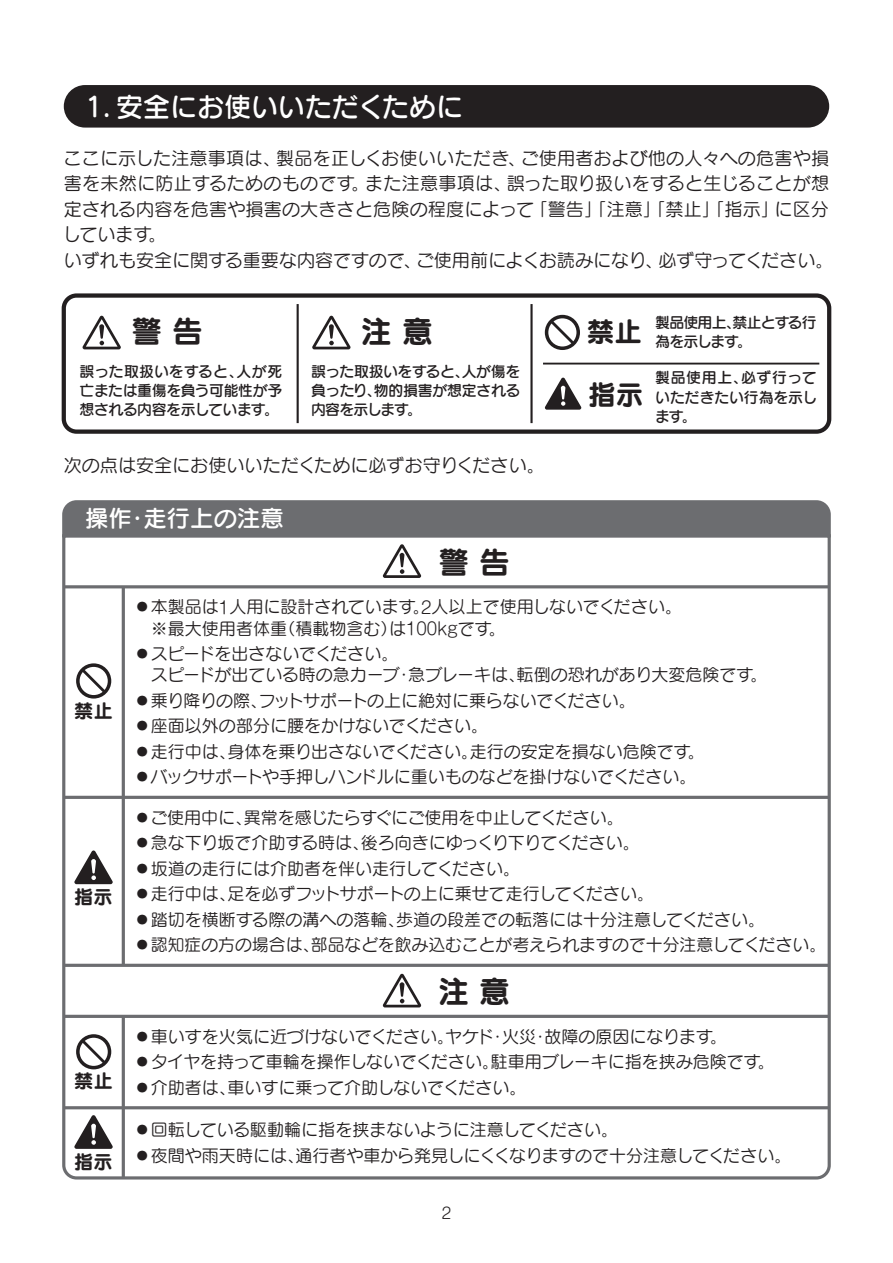
<style>
.page{position:relative;width:893px;height:1263px;background:#fff}
.page>*{position:absolute;margin:0;border:0;box-sizing:border-box;transform-origin:0 0}
.t1{font:30.9px "Seurat Pro B";color:#231f20}
.t2{font:27.6px "Seurat Pro B";color:#231f20}
.t3{font:27px "Seurat Pro DB";color:#fff}
.t4{font:23.4px "Seurat Pro DB";color:#fff}
.t5{font:19.2px "Seurat Pro B";letter-spacing:.02em;color:#231f20}
.t6{font:18px/25.5px "Seurat Pro M";color:#231f20}
.t7{font:16.95px/21.3px "Seurat Pro M";color:#231f20}
.t8{font:16.95px "Seurat Pro M";letter-spacing:-.02em;color:#231f20}
.t9{font:300 15.45px "Shin M Go Pr 6 N";color:#231f20}
.t10{font:14.85px/19.2px "Seurat Pro DB";letter-spacing:-.02em;color:#231f20;text-align:justify}
.t11{font:14.85px/19.2px "Seurat Pro DB";letter-spacing:-.05em;color:#231f20}
.s1{font-family:"Shin M Go Pr 6 N";font-weight:300}
</style>
<div class="page">
<div style="left:64px;top:85px;width:765px;height:43px;background:#231f20;border-radius:21px"></div>
<div style="left:62px;top:293px;width:769px;height:141px;border:4px solid #231f20;border-radius:13px"></div>
<hr style="left:297px;top:304px;width:2px;height:119px;background:#231f20">
<hr style="left:530px;top:304px;width:3px;height:119px;background:#231f20">
<hr style="left:543px;top:363px;width:276px;height:1px;background:#231f20">
<svg style="left:62px;top:578px;width:769px;height:602px"></svg>
<hr style="left:64px;top:1106px;width:765px;height:3px;background:#6c6d70">
<hr style="left:64px;top:1015px;width:765px;height:3px;background:#6c6d70">
<hr style="left:64px;top:964px;width:765px;height:3px;background:#6c6d70">
<hr style="left:64px;top:585px;width:765px;height:3px;background:#6c6d70">
<hr style="left:64px;top:796px;width:765px;height:3px;background:#6c6d70">
<hr style="left:122px;top:1016px;width:3px;height:162px;background:#6c6d70">
<hr style="left:122px;top:587px;width:3px;height:378px;background:#6c6d70">
<svg style="left:83px;top:316px;width:38px;height:33px"></svg>
<svg style="left:312px;top:316px;width:38px;height:33px"></svg>
<svg style="left:545px;top:378px;width:36px;height:32px"></svg>
<svg style="left:545px;top:315px;width:35px;height:35px"></svg>
<svg style="left:548px;top:318px;width:28px;height:28px"></svg>
<svg style="left:74px;top:1115px;width:39px;height:34px"></svg>
<svg style="left:74px;top:850px;width:39px;height:34px"></svg>
<svg style="left:383px;top:974px;width:38px;height:33px"></svg>
<svg style="left:62px;top:500px;width:769px;height:78px"></svg>
<svg style="left:76px;top:1034px;width:35px;height:35px"></svg>
<svg style="left:80px;top:1038px;width:28px;height:28px"></svg>
<svg style="left:76px;top:663px;width:35px;height:35px"></svg>
<svg style="left:80px;top:667px;width:28px;height:28px"></svg>
<h3 class="t3" style="left:85px;top:89px;width:379px">1．安全にお使いいただくために</h3>
<p class="t6" style="left:63px;top:144px;width:773px">ここに示した注意事項は、製品を正しくお使いいただき、ご使用者および他の人々への危害や損害を未然に防止するためのものです。また注意事項は、誤った取り扱いをすると生じることが想定される内容を危害や損害の大きさと危険の程度によって「警告」「注意」「禁止」「指示」に区分しています。<br>いずれも安全に関する重要な内容ですので、ご使用前によくお読みになり、必ず守ってください。</p>
<h1 class="t1" style="left:131px;top:310px;width:73px">警 告</h1>
<h1 class="t1" style="left:361px;top:310px;width:73px">注 意</h1>
<p class="t10" style="left:80px;top:361px;width:204px">誤った取扱いをすると、人が死亡または重傷を負う可能性が予想される内容を示しています。</p>
<p class="t10" style="left:311px;top:361px;width:211px">誤った取扱いをすると、人が傷を負ったり、物的損害が想定される内容を示します。</p>
<p class="t6" style="left:64px;top:452px;width:483px">次の点は安全にお使いいただくために必ずお守りください。</p>
<h3 class="t4" style="left:85px;top:503px;width:200px">操作・走行上の注意</h3>
<h1 class="t1" style="left:438px;top:541px;width:73px">警 告</h1>
<h2 class="t2" style="left:587px;top:312px;width:57px">禁止</h2>
<h2 class="t2" style="left:588px;top:376px;width:57px">指示</h2>
<p class="t11" style="left:655px;top:312px;width:163px">製品使用上、禁止とする行為を示します。</p>
<p class="t10" style="left:655px;top:368px;width:163px">製品使用上、必ず行っていただきたい行為を示します。</p>
<p class="t5" style="left:74px;top:697px;width:40px">禁止</p>
<p class="t5" style="left:74px;top:883px;width:40px">指示</p>
<p class="t5" style="left:74px;top:1068px;width:40px">禁止</p>
<p class="t5" style="left:74px;top:1148px;width:40px">指示</p>
<p class="t7" style="left:151px;top:596px;width:533px;text-indent:-17px">●本製品は<span class="s1">1</span>人用に設計されています。<span class="s1">2</span>人以上で使用しないでください。<span class="s1">※</span>最大使用者体重（積載物含む）は<span class="s1">100kg</span>です。</p>
<p class="t7" style="left:134px;top:643px;width:635px">●スピードを出さないでください。<br>　スピードが出ている時の急カーブ・急ブレーキは、転倒の恐れがあり大変危険です。</p>
<p class="t8" style="left:134px;top:689px;width:503px">●乗り降りの際、フットサポートの上に絶対に乗らないでください。</p>
<p class="t7" style="left:134px;top:715px;width:356px">●座面以外の部分に腰をかけないでください。</p>
<p class="t7" style="left:134px;top:740px;width:572px">●走行中は、身体を乗り出さないでください。走行の安定を損ない危険です。</p>
<p class="t7" style="left:134px;top:766px;width:564px">●バックサポートや手押しハンドルに重いものなどを掛けないでください。</p>
<p class="t7" style="left:134px;top:806px;width:491px">●ご使用中に、異常を感じたらすぐにご使用を中止してください。</p>
<p class="t7" style="left:134px;top:832px;width:507px">●急な下り坂で介助する時は、後ろ向きにゆっくり下りてください。</p>
<p class="t7" style="left:134px;top:857px;width:388px">●坂道の走行には介助者を伴い走行してください。</p>
<p class="t7" style="left:134px;top:883px;width:522px">●走行中は、足を必ずフットサポートの上に乗せて走行してください。</p>
<p class="t7" style="left:134px;top:908px;width:633px">●踏切を横断する際の溝への落輪、歩道の段差での転落には十分注意してください。</p>
<p class="t7" style="left:134px;top:934px;width:694px">●認知症の方の場合は、部品などを飲み込むことが考えられますので十分注意してください。</p>
<h1 class="t1" style="left:438px;top:970px;width:73px">注 意</h1>
<p class="t7" style="left:134px;top:1025px;width:595px">●車いすを火気に近づけないでください。ヤケド・火災・故障の原因になります。</p>
<p class="t7" style="left:134px;top:1051px;width:651px">●タイヤを持って車輪を操作しないでください。駐車用ブレーキに指を挟み危険です。　</p>
<p class="t7" style="left:134px;top:1076px;width:394px">●介助者は、車いすに乗って介助しないでください。</p>
<p class="t7" style="left:134px;top:1119px;width:486px">●回転している駆動輪に指を挟まないように注意してください。</p>
<p class="t7" style="left:134px;top:1144px;width:659px">●夜間や雨天時には、通行者や車から発見しにくくなりますので十分注意してください。</p>
<p class="t9" style="left:442px;top:1200px;width:11px">2</p>
</div>
